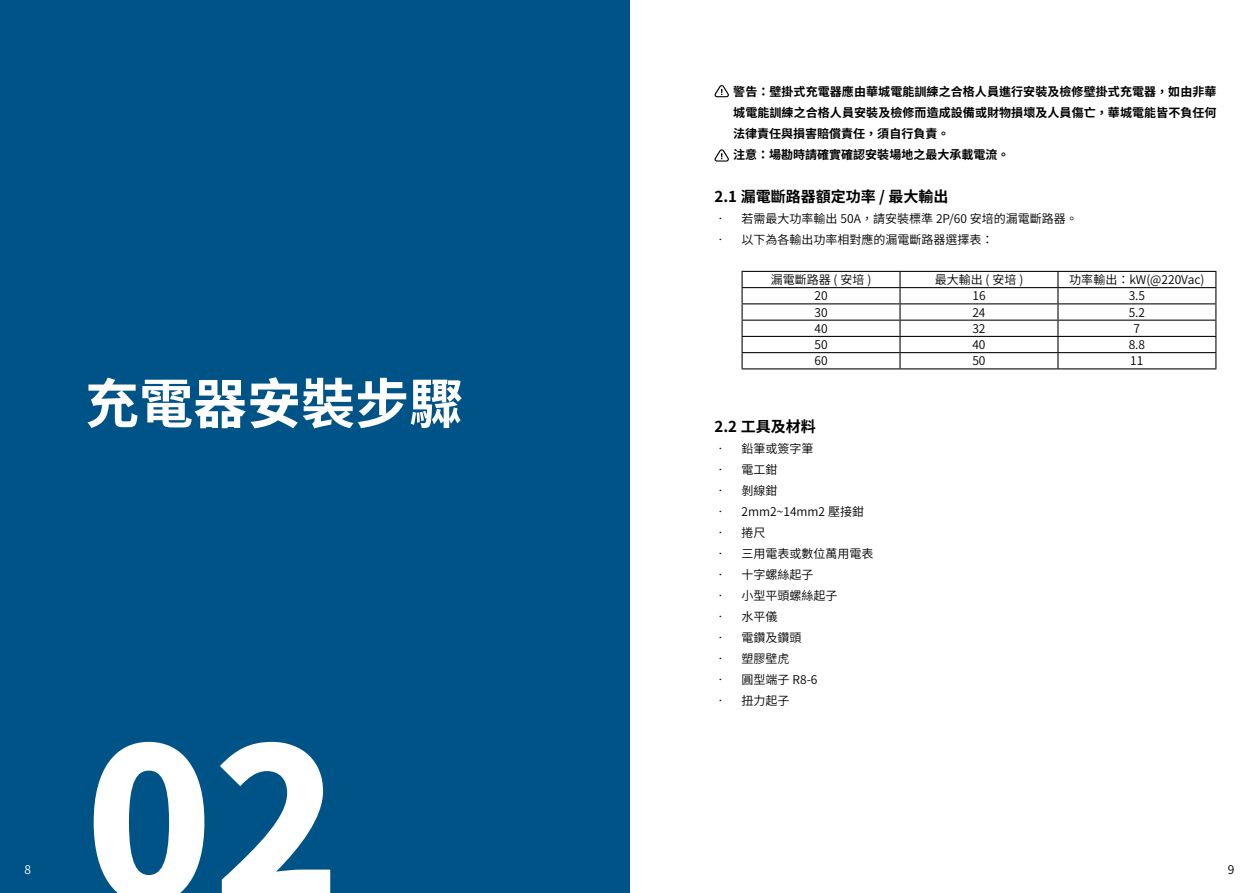
<style>
.page{position:relative;width:1259px;height:893px;background:#fff}
.page>*{position:absolute;margin:0;border:0;box-sizing:border-box;transform-origin:0 0}
.t1{font:900 210px "Noto Sans CJ Ktc";color:#fff}
.t2{font:700 54px "Noto Sans CJ Ktc";color:#fff}
.t3{font:700 15px "Noto Sans CJ Ktc";color:#000}
.t4{font:600 12px "Noto Sans CJ Ktc";color:#040000}
.t5{font:700 12px/21px "Noto Sans CJ Ktc";letter-spacing:.005em;color:#000}
.t6{font:600 12px "Noto Sans CJ Ktc";color:#000}
.t7{font:600 12px "Noto Sans CJ Ktc";color:#fff}
</style>
<div class="page">
<div style="left:0;top:0;width:629px;height:893px;background:#005386"></div>
<hr style="left:741px;top:271px;width:159px;height:1px;background:#000">
<hr style="left:900px;top:271px;width:158px;height:1px;background:#000">
<hr style="left:1058px;top:271px;width:158px;height:1px;background:#000">
<hr style="left:741px;top:287px;width:159px;height:1px;background:#000">
<hr style="left:900px;top:287px;width:158px;height:1px;background:#000">
<hr style="left:1058px;top:287px;width:158px;height:1px;background:#000">
<hr style="left:741px;top:303px;width:159px;height:1px;background:#000">
<hr style="left:900px;top:303px;width:158px;height:1px;background:#000">
<hr style="left:1058px;top:303px;width:158px;height:1px;background:#000">
<hr style="left:741px;top:320px;width:159px;height:1px;background:#000">
<hr style="left:900px;top:320px;width:158px;height:1px;background:#000">
<hr style="left:1058px;top:320px;width:158px;height:1px;background:#000">
<hr style="left:741px;top:336px;width:159px;height:1px;background:#000">
<hr style="left:900px;top:336px;width:158px;height:1px;background:#000">
<hr style="left:1058px;top:336px;width:158px;height:1px;background:#000">
<hr style="left:741px;top:352px;width:159px;height:1px;background:#000">
<svg style="left:741px;top:272px;width:1px;height:96px"></svg>
<hr style="left:900px;top:352px;width:158px;height:1px;background:#000">
<svg style="left:899px;top:272px;width:1px;height:96px"></svg>
<hr style="left:1058px;top:352px;width:158px;height:1px;background:#000">
<svg style="left:1057px;top:272px;width:1px;height:96px"></svg>
<svg style="left:1215px;top:272px;width:1px;height:96px"></svg>
<hr style="left:741px;top:368px;width:159px;height:1px;background:#000">
<hr style="left:900px;top:368px;width:158px;height:1px;background:#000">
<hr style="left:1058px;top:368px;width:158px;height:1px;background:#000">
<svg style="left:714px;top:85px;width:15px;height:12px"></svg>
<svg style="left:714px;top:149px;width:15px;height:13px"></svg>
<h2 class="t2" style="left:85px;top:373px;width:379px">充電器安裝步驟</h2>
<p class="t5" style="left:733px;top:81px;width:485px">警告：壁掛式充電器應由華城電能訓練之合格人員進行安裝及檢修壁掛式充電器，如由非華城電能訓練之合格人員安裝及檢修而造成設備或財物損壞及人員傷亡，華城電能皆不負任何法律責任與損害賠償責任，須自行負責。<br>注意：場勘時請確實確認安裝場地之最大承載電流。</p>
<p class="t3" style="left:714px;top:188px;width:235px">2.1 漏電斷路器額定功率 / 最大輸出</p>
<p class="t6" style="left:714px;top:212px;width:365px">• 若需最大功率輸出 50A，請安裝標準 2P/60 安培的漏電斷路器。</p>
<p class="t6" style="left:714px;top:233px;width:280px">• 以下為各輸出功率相對應的漏電斷路器選擇表：</p>
<p class="t4" style="left:770px;top:273px;width:102px">漏電斷路器 ( 安培 )</p>
<p class="t4" style="left:934px;top:273px;width:90px">最大輸出 ( 安培 )</p>
<p class="t4" style="left:1069px;top:273px;width:137px">功率輸出：kW(@220Vac)</p>
<p class="t4" style="left:814px;top:289px;width:15px">20</p>
<p class="t4" style="left:972px;top:289px;width:15px">16</p>
<p class="t4" style="left:1128px;top:289px;width:18px">3.5</p>
<p class="t4" style="left:814px;top:305px;width:15px">30</p>
<p class="t4" style="left:972px;top:305px;width:15px">24</p>
<p class="t4" style="left:1128px;top:305px;width:18px">5.2</p>
<p class="t4" style="left:814px;top:322px;width:15px">40</p>
<p class="t4" style="left:972px;top:322px;width:15px">32</p>
<p class="t4" style="left:1133px;top:322px;width:8px">7</p>
<p class="t4" style="left:814px;top:338px;width:15px">50</p>
<p class="t4" style="left:972px;top:338px;width:15px">40</p>
<p class="t4" style="left:1128px;top:338px;width:18px">8.8</p>
<p class="t4" style="left:814px;top:354px;width:15px">60</p>
<p class="t4" style="left:972px;top:354px;width:15px">50</p>
<p class="t4" style="left:1130px;top:354px;width:15px">11</p>
<p class="t3" style="left:714px;top:418px;width:103px">2.2 工具及材料</p>
<p class="t4" style="left:714px;top:442px;width:100px">• 鉛筆或簽字筆</p>
<p class="t4" style="left:714px;top:463px;width:64px">• 電工鉗</p>
<p class="t4" style="left:714px;top:484px;width:64px">• 剝線鉗</p>
<p class="t4" style="left:714px;top:505px;width:151px">• 2mm2~14mm2 壓接鉗</p>
<p class="t4" style="left:714px;top:526px;width:52px">• 捲尺</p>
<p class="t4" style="left:714px;top:547px;width:160px">• 三用電表或數位萬用電表</p>
<p class="t4" style="left:714px;top:568px;width:100px">• 十字螺絲起子</p>
<p class="t4" style="left:714px;top:589px;width:124px">• 小型平頭螺絲起子</p>
<p class="t4" style="left:714px;top:610px;width:64px">• 水平儀</p>
<p class="t4" style="left:714px;top:631px;width:88px">• 電鑽及鑽頭</p>
<p class="t4" style="left:714px;top:652px;width:76px">• 塑膠壁虎</p>
<p class="t4" style="left:714px;top:673px;width:104px">• 圓型端子 R8-6</p>
<p class="t4" style="left:714px;top:694px;width:76px">• 扭力起子</p>
<h1 class="t1" style="left:85px;top:706px;width:257px">02</h1>
<p class="t7" style="left:25px;top:862px;width:8px">8</p>
<p class="t4" style="left:1227px;top:862px;width:8px">9</p>
</div>
